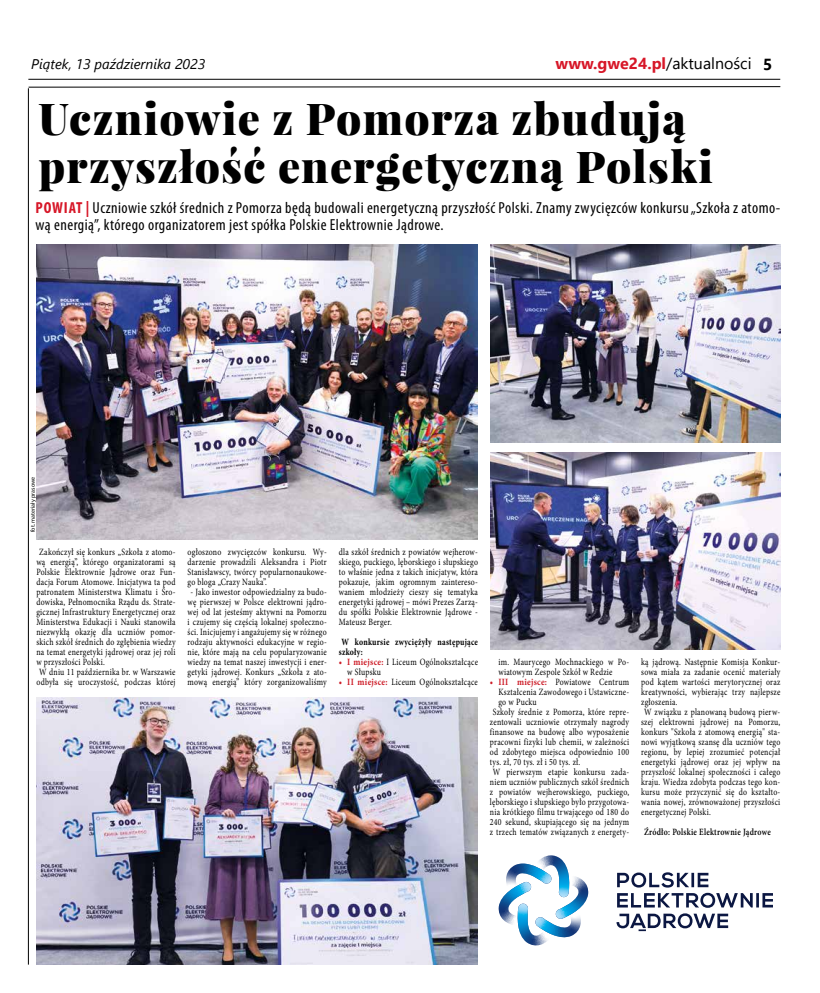
<style>
.page{position:relative;width:820px;height:993px;background:#fff}
.page>*{position:absolute;margin:0;border:0;box-sizing:border-box;transform-origin:0 0}
.t1{font:900 44px/48px "Playfair Display";letter-spacing:.03em;color:#000}
.t2{font:condensed 16px/17px "Myriad Pro";letter-spacing:.03em;color:#000}
.t3{font:700 16px "Segoe UI";color:#d71728}
.t4{font:italic 14px "Segoe UI";color:#000}
.t5{font:9.6px/10px "Minion Pro";letter-spacing:.03em;color:#000;scale:.81 1}
.t6{font:700 9.6px/10px "Minion Pro";letter-spacing:.03em;color:#000;scale:.81 1}
.t7{font:600 9.6px "Minion Pro";letter-spacing:.03em;color:#000;scale:.82 1}
.t8{font:6px "Myriad Pro";color:#000}
.s1{font-weight:400;color:#000}
.s2{color:#000}
.s3{font-weight:700;color:#d71728}
.s4{font-weight:700;color:#cd1d28}
</style>
<div class="page">
<hr style="left:28px;top:79px;width:752px;height:1px;background:#000">
<svg style="left:28px;top:86px;width:752px;height:1px"></svg>
<hr style="left:28px;top:88px;width:1px;height:876px;background:#000">
<img style="left:36px;top:245px;width:442px;height:294px">
<img style="left:36px;top:697px;width:442px;height:267px">
<img style="left:490px;top:452px;width:290px;height:197px">
<img style="left:490px;top:245px;width:290px;height:197px">
<svg style="left:617px;top:872px;width:155px;height:35px"></svg>
<svg style="left:616px;top:913px;width:111px;height:17px"></svg>
<svg style="left:498px;top:855px;width:91px;height:91px"></svg>
<h3 class="t4" style="left:31px;top:51px;width:175px">Piątek, 13 października 2023</h3>
<h2 class="t3" style="left:555px;top:49px;width:218px">www.gwe24.pl<span class="s1">/aktualności</span> <span class="s2">5</span></h2>
<h1 class="t1" style="left:38px;top:94px;width:676px">Uczniowie z Pomorza zbudują przyszłość energetyczną Polski</h1>
<h2 class="t2" style="left:35px;top:199px;width:746px"><span class="s3">POWIAT |</span> Uczniowie szkół średnich z Pomorza będą budowali energetyczną przyszłość Polski. Znamy zwycięzców konkursu „Szkoła z atomo&shy;wą energią”, którego organizatorem jest spółka Polskie Elektrownie Jądrowe.</h2>
<p class="t8" style="left:29px;top:532px;width:57px;rotate:-90deg">fot. materiały prasowe</p>
<p class="t5" style="left:36px;top:546px;width:173px">Zakończył się konkurs „Szkoła z atomo&shy;wą energią”, którego organizatorami są Polskie Elektrownie Jądrowe oraz Fun&shy;dacja Forum Atomowe. Inicjatywa ta pod patronatem Ministerstwa Klimatu i Śro&shy;dowiska, Pełnomocnika Rządu ds. Strate&shy;gicznej Infrastruktury Energetycznej oraz Ministerstwa Edukacji i Nauki stanowiła niezwykłą okazję dla uczniów pomor&shy;skich szkół średnich do zgłębienia wiedzy na temat energetyki jądrowej oraz jej roli w przyszłości Polski.<br>W dniu 11 października br. w Warszawie odbyła się uroczystość, podczas której</p>
<p class="t5" style="left:187px;top:546px;width:173px;text-align:justify">ogłoszono zwycięzców konkursu. Wy&shy;darzenie prowadzili Aleksandra i Piotr Stanisławscy, twórcy popularnonaukowe&shy;go bloga „Crazy Nauka”.</p>
<p class="t5" style="left:187px;top:586px;width:173px;text-align:justify">- Jako inwestor odpowiedzialny za budo&shy;wę pierwszej w Polsce elektrowni jądro&shy;wej od lat jesteśmy aktywni na Pomorzu i czujemy się częścią lokalnej społeczno&shy;ści. Inicjujemy i angażujemy się w różnego rodzaju aktywności edukacyjne w regio&shy;nie, które mają na celu popularyzowanie wiedzy na temat naszej inwestycji i ener&shy;getyki jądrowej. Konkurs „Szkoła z ato&shy;mową energią” który zorganizowaliśmy</p>
<p class="t5" style="left:338px;top:546px;width:173px;text-align:justify">dla szkół średnich z powiatów wejherow&shy;skiego, puckiego, lęborskiego i słupskiego to właśnie jedna z takich inicjatyw, która pokazuje, jakim ogromnym zaintereso&shy;waniem młodzieży cieszy się tematyka energetyki jądrowej – mówi Prezes Zarzą&shy;du spółki Polskie Elektrownie Jądrowe - Mateusz Berger.</p>
<p class="t6" style="left:338px;top:636px;width:173px">W konkursie zwyciężyły następujące szkoły:</p>
<p class="t5" style="left:347px;top:656px;width:163px;text-indent:-9px"><span class="s4">• I miejsce:</span> I Liceum Ogólnokształcące w Słupsku</p>
<p class="t5" style="left:338px;top:676px;width:173px"><span class="s4">• II miejsce:</span> Liceum Ogólnokształcące</p>
<p class="t5" style="left:498px;top:657px;width:163px">im. Maurycego Mochnackiego w Po&shy;wiatowym Zespole Szkół w Redzie</p>
<p class="t5" style="left:490px;top:677px;width:173px"><span class="s4">• III miejsce:</span> Powiatowe Centrum</p>
<p class="t5" style="left:498px;top:687px;width:163px">Kształcenia Zawodowego i Ustawiczne-</p>
<p class="t5" style="left:498px;top:697px;width:49px">go w Pucku</p>
<p class="t5" style="left:492px;top:707px;width:170px">Szkoły średnie z Pomorza, które repre-</p>
<p class="t5" style="left:490px;top:717px;width:173px">zentowali uczniowie otrzymały nagrody</p>
<p class="t5" style="left:490px;top:727px;width:173px">finansowe na budowę albo wyposażenie</p>
<p class="t5" style="left:490px;top:737px;width:173px">pracowni fizyki lub chemii, w zależności</p>
<p class="t5" style="left:490px;top:747px;width:173px">od zdobytego miejsca odpowiednio 100</p>
<p class="t5" style="left:490px;top:757px;width:113px">tys. zł, 70 tys. zł i 50 tys. zł.</p>
<p class="t5" style="left:492px;top:767px;width:170px">W pierwszym etapie konkursu zada-</p>
<p class="t5" style="left:490px;top:777px;width:173px">niem uczniów publicznych szkół średnich</p>
<p class="t5" style="left:490px;top:787px;width:173px">z powiatów wejherowskiego, puckiego,</p>
<p class="t5" style="left:490px;top:797px;width:173px">lęborskiego i słupskiego było przygotowa-</p>
<p class="t5" style="left:490px;top:807px;width:173px">nia krótkiego filmu trwającego od 180 do</p>
<p class="t5" style="left:490px;top:817px;width:173px">240 sekund, skupiającego się na jednym</p>
<p class="t5" style="left:490px;top:827px;width:173px">z trzech tematów związanych z energety-</p>
<p class="t5" style="left:641px;top:657px;width:173px">ką jądrową. Następnie Komisja Konkur&shy;sowa miała za zadanie ocenić materiały pod kątem wartości merytorycznej oraz kreatywności, wybierając trzy najlepsze zgłoszenia.<br>W związku z planowaną budową pierw&shy;szej elektrowni jądrowej na Pomorzu, konkurs "Szkoła z atomową energią" sta&shy;nowi wyjątkową szansę dla uczniów tego regionu, by lepiej zrozumieć potencjał energetyki jądrowej oraz jej wpływ na przyszłość lokalnej społeczności i całego kraju. Wiedza zdobyta podczas tego kon&shy;kursu może przyczynić się do kształto&shy;wania nowej, zrównoważonej przyszłości energetycznej Polski.</p>
<p class="t7" style="left:643px;top:825px;width:156px">Źródło: Polskie Elektrownie Jądrowe</p>
</div>
